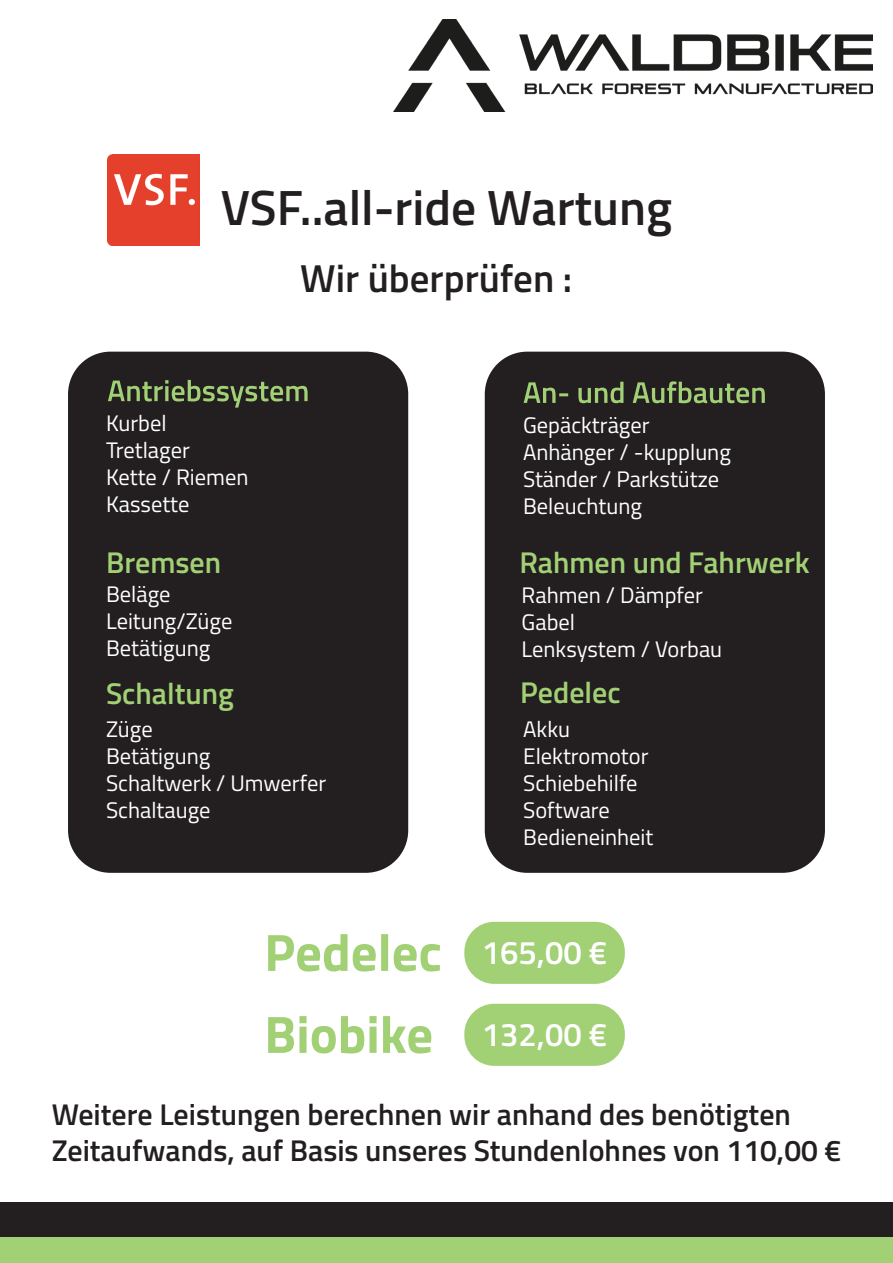
<style>
.page{position:relative;width:893px;height:1263px;background:#fff}
.page>*{position:absolute;margin:0;border:0;box-sizing:border-box;transform-origin:0 0}
.t1{font:600 49.5px "Titillium Web";color:#231f20}
.t2{font:600 39px "Titillium Web";color:#231f20}
.t3{font:600 32.85px "Titillium Web";color:#fff}
.t4{font:600 30px "Titillium Web";color:#231f20}
.t5{font:600 30px "Titillium Web";color:#a1d075}
.t6{font:22.5px "Titillium Web";color:#fff}
</style>
<div class="page">
<div style="left:68px;top:352px;width:340px;height:521px;background:#231f20;border-radius:43px"></div>
<div style="left:485px;top:352px;width:340px;height:521px;background:#231f20;border-radius:43px"></div>
<img style="left:394px;top:19px;width:479px;height:93px">
<div style="left:0;top:1202px;width:893px;height:61px;background:#231f20"></div>
<svg style="left:108px;top:380px;width:200px;height:28px"></svg>
<svg style="left:524px;top:381px;width:241px;height:22px"></svg>
<div style="left:464px;top:922px;width:161px;height:62px;background:#a1d075;border-radius:30px"></div>
<svg style="left:268px;top:934px;width:172px;height:37px"></svg>
<svg style="left:268px;top:1016px;width:163px;height:37px"></svg>
<div style="left:464px;top:1004px;width:161px;height:62px;background:#a1d075;border-radius:30px"></div>
<img style="left:108px;top:154px;width:91px;height:92px">
<div style="left:0;top:1237px;width:893px;height:26px;background:#a1d075"></div>
<p class="t1" style="left:221px;top:171px;width:453px">VSF..all-ride Wartung</p>
<p class="t2" style="left:300px;top:249px;width:274px">Wir überprüfen :</p>
<p class="t6" style="left:106px;top:406px;width:62px">Kurbel</p>
<p class="t6" style="left:106px;top:433px;width:85px">Tretlager</p>
<p class="t6" style="left:106px;top:460px;width:144px">Kette / Riemen</p>
<p class="t6" style="left:106px;top:487px;width:85px">Kassette</p>
<p class="t6" style="left:523px;top:408px;width:128px">Gepäckträger</p>
<p class="t6" style="left:523px;top:435px;width:209px">Anhänger / -kupplung</p>
<p class="t6" style="left:523px;top:462px;width:198px">Ständer / Parkstütze</p>
<p class="t6" style="left:523px;top:489px;width:121px">Beleuchtung</p>
<p class="t5" style="left:106px;top:539px;width:117px">Bremsen</p>
<p class="t5" style="left:519px;top:540px;width:292px">Rahmen und Fahrwerk</p>
<p class="t6" style="left:106px;top:578px;width:66px">Beläge</p>
<p class="t6" style="left:106px;top:605px;width:128px">Leitung/Züge</p>
<p class="t6" style="left:106px;top:632px;width:106px">Betätigung</p>
<p class="t6" style="left:521px;top:578px;width:183px">Rahmen / Dämpfer</p>
<p class="t6" style="left:521px;top:605px;width:55px">Gabel</p>
<p class="t6" style="left:521px;top:632px;width:202px">Lenksystem / Vorbau</p>
<p class="t5" style="left:106px;top:671px;width:129px">Schaltung</p>
<p class="t5" style="left:520px;top:670px;width:102px">Pedelec</p>
<p class="t6" style="left:106px;top:713px;width:48px">Züge</p>
<p class="t6" style="left:106px;top:740px;width:106px">Betätigung</p>
<p class="t6" style="left:106px;top:767px;width:222px">Schaltwerk / Umwerfer</p>
<p class="t6" style="left:106px;top:794px;width:106px">Schaltauge</p>
<p class="t6" style="left:523px;top:712px;width:48px">Akku</p>
<p class="t6" style="left:523px;top:739px;width:127px">Elektromotor</p>
<p class="t6" style="left:523px;top:766px;width:116px">Schiebehilfe</p>
<p class="t6" style="left:523px;top:793px;width:88px">Software</p>
<p class="t6" style="left:523px;top:820px;width:132px">Bedieneinheit</p>
<p class="t3" style="left:482px;top:928px;width:127px">165,00 €</p>
<p class="t3" style="left:482px;top:1009px;width:127px">132,00 €</p>
<p class="t4" style="left:52px;top:1092px;width:741px">Weitere Leistungen berechnen wir anhand des benötigten</p>
<p class="t4" style="left:52px;top:1128px;width:791px">Zeitaufwands, auf Basis unseres Stundenlohnes von 110,00 €</p>
</div>
